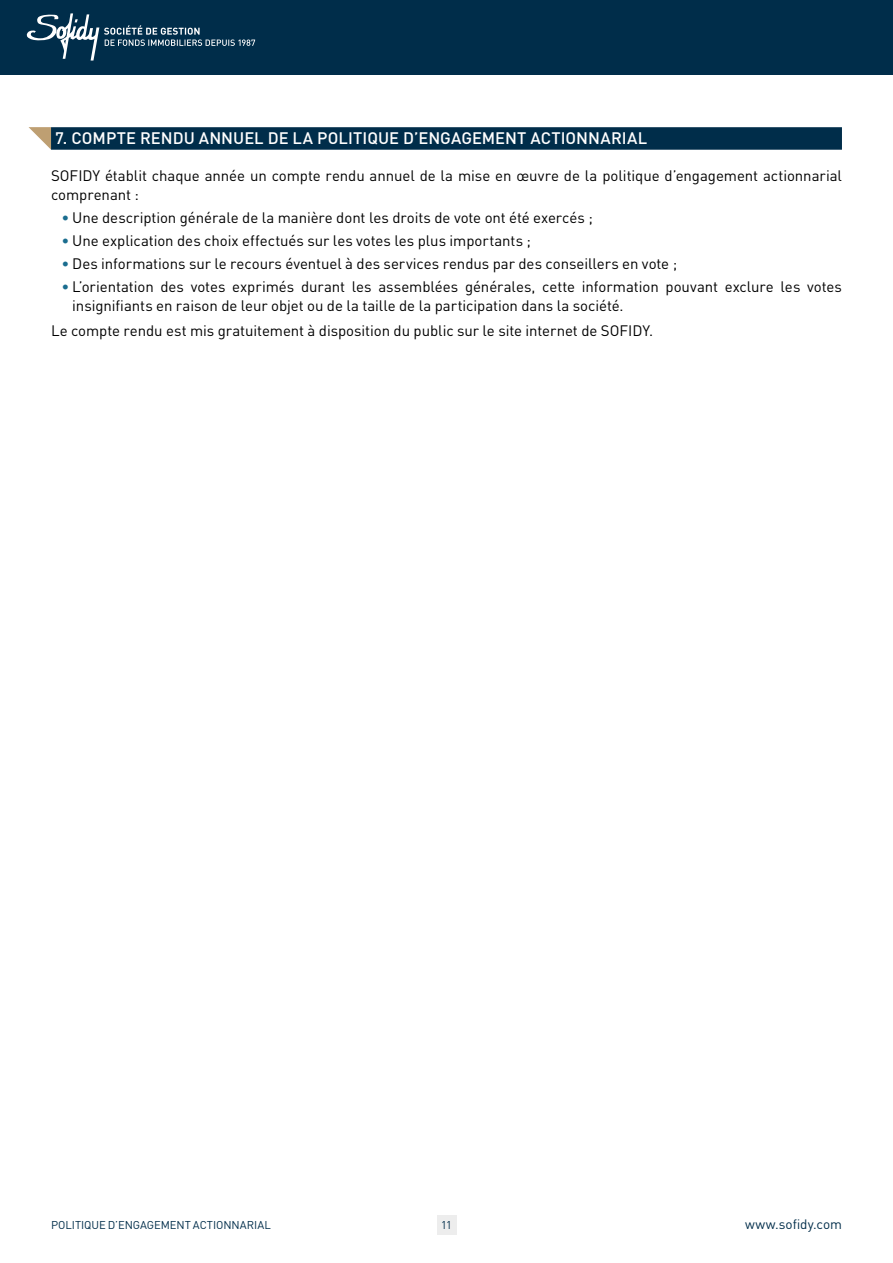
<style>
.page{position:relative;width:893px;height:1263px;background:#fff}
.page>*{position:absolute;margin:0;border:0;box-sizing:border-box;transform-origin:0 0}
.t1{font:500 16.5px "DIN";color:#fff}
.t2{font:15px/18.8px "DIN";letter-spacing:-.005em;color:#000}
.t3{font:13.5px "DIN";color:#002d4a}
.t4{font:11.25px "DIN";letter-spacing:-.01em;color:#002d4a}
.s1{color:#1a6d8f}
</style>
<div class="page">
<div style="left:0;top:0;width:893px;height:74px;background:#002d4a"></div>
<div style="left:51px;top:127px;width:791px;height:23px;background:#002d4a"></div>
<svg style="left:29px;top:127px;width:22px;height:23px"></svg>
<div style="left:437px;top:1216px;width:19px;height:19px;background:#ededed"></div>
<svg style="left:27px;top:13px;width:228px;height:48px"></svg>
<p class="t1" style="left:55px;top:128px;width:593px">7. COMPTE RENDU ANNUEL DE LA POLITIQUE D’ENGAGEMENT ACTIONNARIAL</p>
<p class="t2" style="left:51px;top:166px;width:792px">SOFIDY établit chaque année un compte rendu annuel de la mise en œuvre de la politique d’engagement actionnarial comprenant :</p>
<p class="t2" style="left:62px;top:208px;width:533px"><span class="s1">•</span> Une description générale de la manière dont les droits de vote ont été exercés ;</p>
<p class="t2" style="left:62px;top:231px;width:471px"><span class="s1">•</span> Une explication des choix effectués sur les votes les plus importants ;</p>
<p class="t2" style="left:62px;top:254px;width:617px"><span class="s1">•</span> Des informations sur le recours éventuel à des services rendus par des conseillers en vote ;</p>
<p class="t2" style="left:72px;top:277px;width:771px;text-indent:-11px"><span class="s1">•</span> L’orientation des votes exprimés durant les assemblées générales, cette information pouvant exclure les votes insignifiants en raison de leur objet ou de la taille de la participation dans la société.</p>
<p class="t2" style="left:51px;top:321px;width:601px">Le compte rendu est mis gratuitement à disposition du public sur le site internet de SOFIDY.</p>
<p class="t4" style="left:51px;top:1218px;width:221px">POLITIQUE D’ENGAGEMENT ACTIONNARIAL</p>
<p class="t3" style="left:745px;top:1216px;width:98px">www.sofidy.com</p>
<p class="t4" style="left:441px;top:1218px;width:12px">11</p>
</div>
